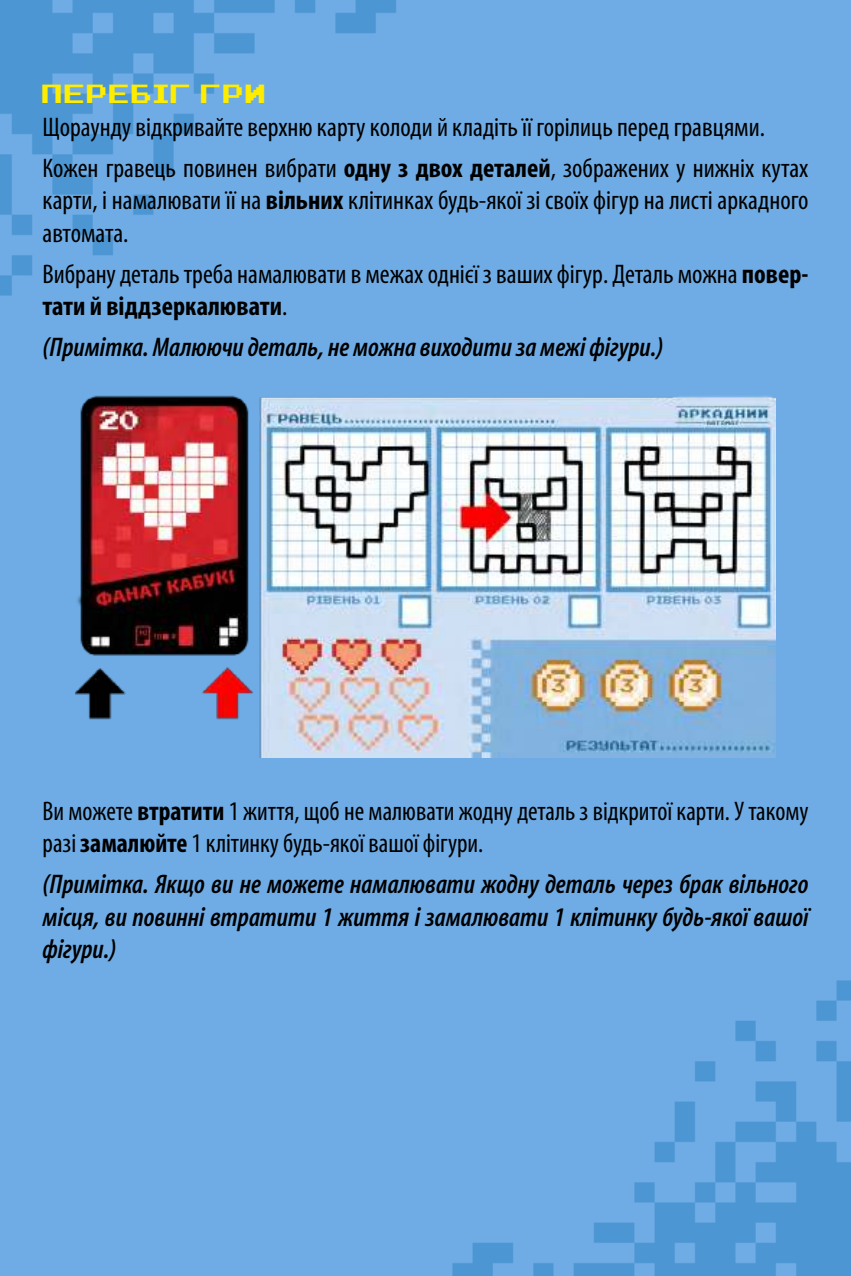
<style>
.page{position:relative;width:851px;height:1276px;background:#fff}
.page>*{position:absolute;margin:0;border:0;box-sizing:border-box;transform-origin:0 0}
.t1{font:42px "Arcadepix Plus";color:#ffed00}
.t2{font:condensed 27px/32.4px "Myriad Pro";color:#000}
.t3{font:italic 600 condensed 27px/32.4px "Myriad Pro";color:#000;text-align:justify}
.s1{font-weight:700}
</style>
<div class="page">
<img style="left:0;top:0;width:850px;height:1276px">
<img style="left:75px;top:383px;width:700px;height:374px">
<h1 class="t1" style="left:43px;top:77px;width:227px">ПЕРЕБIГ ГРИ</h1>
<p class="t2" style="left:43px;top:107px;width:767px;line-height:40.8px">Щораунду відкривайте верхню карту колоди й кладіть її горілиць перед гравцями.<br>Кожен гравець повинен вибрати <span class="s1">одну з двох деталей</span>, зображених у нижніх кутах</p>
<p class="t2" style="left:43px;top:185px;width:767px">карти, і намалювати її на <span class="s1">вільних</span> клітинках будь-якої зі своїх фігур на листі аркадного автомата.</p>
<p class="t2" style="left:43px;top:258px;width:767px">Вибрану деталь треба намалювати в межах однієї з ваших фігур. Деталь можна <span class="s1">повер&shy;тати й віддзеркалювати</span>.</p>
<p class="t3" style="left:43px;top:331px;width:622px">(Примітка. Малюючи деталь, не можна виходити за межі фігури.)</p>
<p class="t2" style="left:43px;top:795px;width:767px">Ви можете <span class="s1">втратити</span> 1 життя, щоб не малювати жодну деталь з відкритої карти. У такому разі <span class="s1">замалюйте</span> 1 клітинку будь-якої вашої фігури.</p>
<p class="t3" style="left:43px;top:868px;width:767px">(Примітка. Якщо ви не можете намалювати жодну деталь через брак вільного місця, ви повинні втратити 1 життя і замалювати 1 клітинку будь-якої вашої фігури.)</p>
</div>
